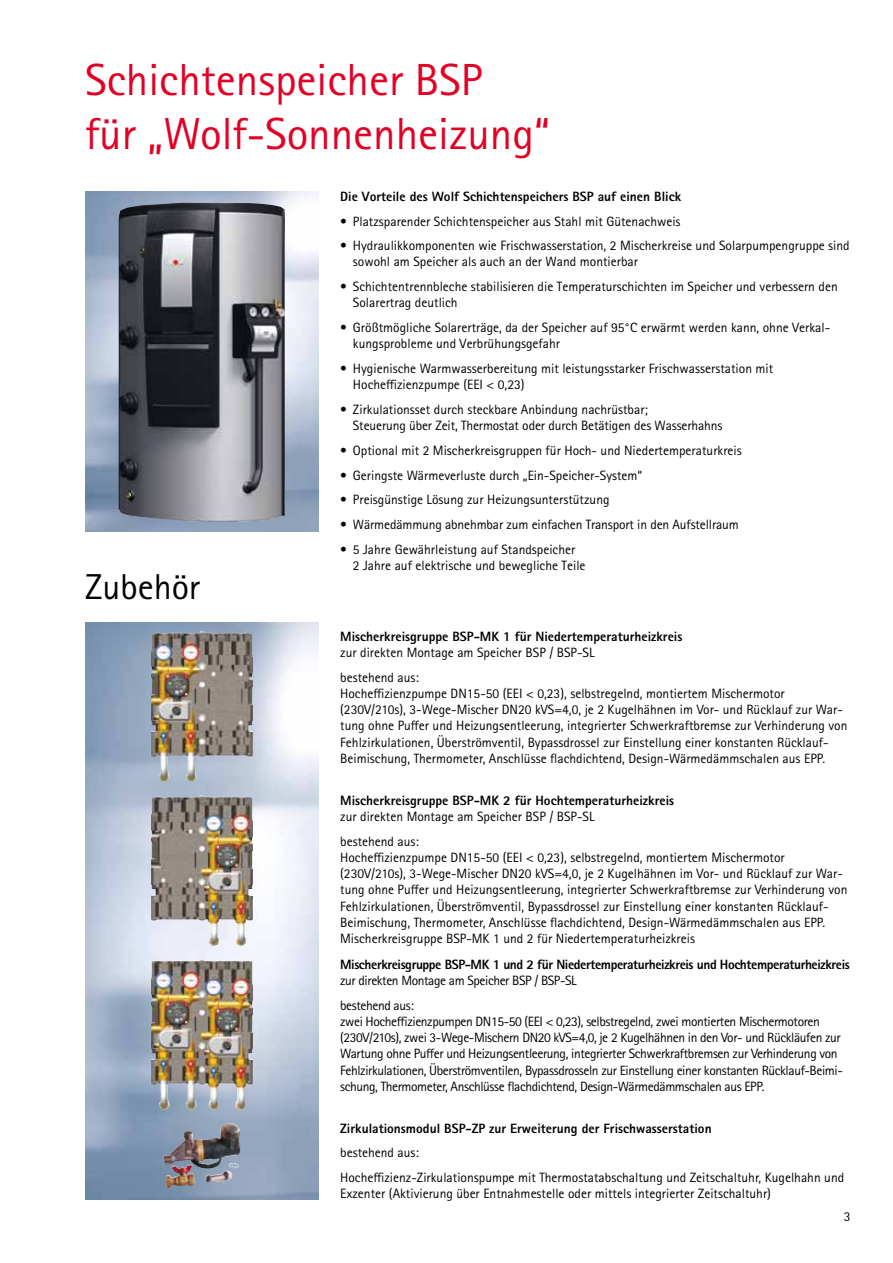
<style>
.page{position:relative;width:893px;height:1263px;background:#fff}
.page>*{position:absolute;margin:0;border:0;box-sizing:border-box;transform-origin:0 0}
.t1{font:45px/54px "Rotis Sans Serif Pro";color:#e20025}
.t2{font:36px "Rotis Sans Serif Pro";color:#000}
.t3{font:13.5px/16.2px "Rotis Sans Serif Pro";color:#000}
.t4{font:13.5px/16.2px "Rotis Sans Serif Pro";letter-spacing:-.03em;color:#000}
.t5{font:800 13.5px "Rotis Sans Serif Pro";color:#000}
.t6{font:800 13.5px "Rotis Sans Serif Pro";letter-spacing:-.03em;color:#000}
</style>
<div class="page">
<img style="left:85px;top:191px;width:234px;height:340px">
<img style="left:85px;top:623px;width:234px;height:576px">
<img style="left:151px;top:631px;width:102px;height:151px">
<img style="left:151px;top:795px;width:102px;height:151px">
<img style="left:151px;top:959px;width:60px;height:151px">
<img style="left:119px;top:203px;width:166px;height:318px">
<img style="left:184px;top:1123px;width:43px;height:19px">
<h1 class="t1" style="left:85px;top:53px;width:466px">Schichtenspeicher BSP<br>für „Wolf-Sonnenheizung“</h1>
<p class="t5" style="left:340px;top:188px;width:342px">Die Vorteile des Wolf Schichtenspeichers BSP auf einen Blick</p>
<p class="t3" style="left:340px;top:213px;width:342px">• Platzsparender Schichtenspeicher aus Stahl mit Gütenachweis</p>
<p class="t3" style="left:353px;top:238px;width:498px;text-indent:-13px">• Hydraulikkomponenten wie Frischwasserstation, 2 Mischerkreise und Solarpumpengruppe sind sowohl am Speicher als auch an der Wand montierbar</p>
<p class="t3" style="left:353px;top:279px;width:486px;text-indent:-13px">• Schichtentrennbleche stabilisieren die Temperaturschichten im Speicher und verbessern den<br>Solarertrag deutlich</p>
<p class="t3" style="left:353px;top:319px;width:479px;text-indent:-13px">• Größtmögliche Solarerträge, da der Speicher auf 95°C erwärmt werden kann, ohne Verkal&shy;kungsprobleme und Verbrühungsgefahr</p>
<p class="t3" style="left:353px;top:360px;width:422px;text-indent:-13px">• Hygienische Warmwasserbereitung mit leistungsstarker Frischwasserstation mit<br>Hocheffizienzpumpe (EEI &lt; 0,23)</p>
<p class="t3" style="left:353px;top:401px;width:371px;text-indent:-13px">• Zirkulationsset durch steckbare Anbindung nachrüstbar;<br>Steuerung über Zeit, Thermostat oder durch Betätigen des Wasserhahns</p>
<p class="t3" style="left:340px;top:442px;width:403px">• Optional mit 2 Mischerkreisgruppen für Hoch- und Niedertemperaturkreis</p>
<p class="t3" style="left:340px;top:467px;width:304px">• Geringste Wärmeverluste durch „Ein-Speicher-System“</p>
<p class="t3" style="left:340px;top:492px;width:271px">• Preisgünstige Lösung zur Heizungsunterstützung</p>
<p class="t3" style="left:340px;top:516px;width:400px">• Wärmedämmung abnehmbar zum einfachen Transport in den Aufstellraum</p>
<p class="t3" style="left:353px;top:541px;width:234px;text-indent:-13px">• 5 Jahre Gewährleistung auf Standspeicher<br>2 Jahre auf elektrische und bewegliche Teile</p>
<h2 class="t2" style="left:85px;top:566px;width:117px">Zubehör</h2>
<p class="t5" style="left:340px;top:628px;width:344px">Mischerkreisgruppe BSP-MK 1 für Niedertemperaturheizkreis</p>
<p class="t3" style="left:340px;top:640px;width:256px;line-height:24.8px">zur direkten Montage am Speicher BSP / BSP-SL bestehend aus:</p>
<p class="t3" style="left:340px;top:685px;width:509px">Hocheffizienzpumpe DN15-50 (EEI &lt; 0,23), selbstregelnd, montiertem Mischermotor (230V/210s), 3-Wege-Mischer DN20 kVS=4,0, je 2 Kugelhähnen im Vor- und Rücklauf zur War&shy;tung ohne Puffer und Heizungsentleerung, integrierter Schwerkraftbremse zur Verhinderung von Fehlzirkulationen, Überströmventil, Bypassdrossel zur Einstellung einer konstanten Rücklauf-Beimischung, Thermometer, Anschlüsse flachdichtend, Design-Wärmedämmschalen aus EPP.</p>
<p class="t5" style="left:340px;top:792px;width:335px">Mischerkreisgruppe BSP-MK 2 für Hochtemperaturheizkreis</p>
<p class="t3" style="left:340px;top:804px;width:256px;line-height:24.8px">zur direkten Montage am Speicher BSP / BSP-SL bestehend aus:</p>
<p class="t3" style="left:340px;top:849px;width:509px">Hocheffizienzpumpe DN15-50 (EEI &lt; 0,23), selbstregelnd, montiertem Mischermotor (230V/210s), 3-Wege-Mischer DN20 kVS=4,0, je 2 Kugelhähnen im Vor- und Rücklauf zur War&shy;tung ohne Puffer und Heizungsentleerung, integrierter Schwerkraftbremse zur Verhinderung von Fehlzirkulationen, Überströmventil, Bypassdrossel zur Einstellung einer konstanten Rücklauf-Beimischung, Thermometer, Anschlüsse flachdichtend, Design-Wärmedämmschalen aus EPP.<br>Mischerkreisgruppe BSP-MK 1 und 2 für Niedertemperaturheizkreis</p>
<p class="t6" style="left:340px;top:955px;width:511px">Mischerkreisgruppe BSP-MK 1 und 2 für Niedertemperaturheizkreis und Hochtemperaturheizkreis</p>
<p class="t4" style="left:340px;top:968px;width:238px;line-height:24.8px">zur direkten Montage am Speicher BSP / BSP-SL bestehend aus:</p>
<p class="t4" style="left:340px;top:1013px;width:504px">zwei Hocheffizienzpumpen DN15-50 (EEI &lt; 0,23), selbstregelnd, zwei montierten Mischermotoren (230V/210s), zwei 3-Wege-Mischern DN20 kVS=4,0, je 2 Kugelhähnen in den Vor- und Rückläufen zur Wartung ohne Puffer und Heizungsentleerung, integrierter Schwerkraftbremsen zur Verhinderung von Fehlzirkulationen, Überströmventilen, Bypassdrosseln zur Einstellung einer konstanten Rücklauf-Beimi&shy;schung, Thermometer, Anschlüsse flachdichtend, Design-Wärmedämmschalen aus EPP.</p>
<p class="t5" style="left:340px;top:1119px;width:373px">Zirkulationsmodul BSP-ZP zur Erweiterung der Frischwasserstation</p>
<p class="t3" style="left:340px;top:1140px;width:506px;line-height:24.8px">bestehend aus:<br>Hocheffizienz-Zirkulationspumpe mit Thermostatabschaltung und Zeitschaltuhr, Kugelhahn und</p>
<p class="t3" style="left:340px;top:1186px;width:432px">Exzenter (Aktivierung über Entnahmestelle oder mittels integrierter Zeitschaltuhr)</p>
<p class="t3" style="left:844px;top:1209px;width:8px">3</p>
</div>
